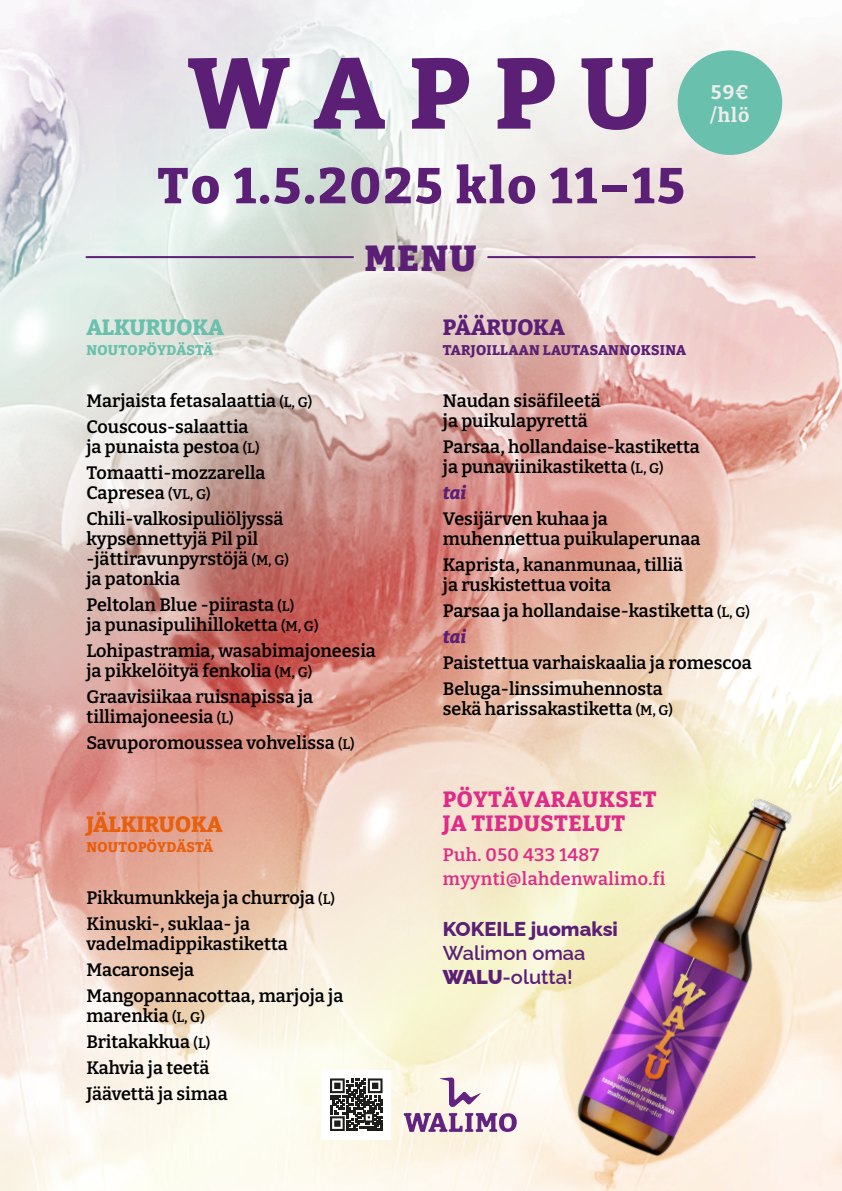
<style>
.page{position:relative;width:842px;height:1191px;background:#fff}
.page>*{position:absolute;margin:0;border:0;box-sizing:border-box;transform-origin:0 0}
.t1{font:800 100px "Bitter";letter-spacing:.24em;color:#5b1f75}
.t2{font:800 50px "Bitter";letter-spacing:.05em;color:#5b1f75}
.t3{font:900 36px "Bitter";color:#5b1f75}
.t4{font:800 22px/24px "Bitter";letter-spacing:.02em;color:#e02b88}
.t5{font:800 22px "Bitter";letter-spacing:-.005em;color:#e85f0c}
.t6{font:800 22px "Bitter";letter-spacing:-.005em;color:#69c0ac}
.t7{font:800 22px "Bitter";letter-spacing:-.005em;color:#5b1f75}
.t8{font:600 20px/24px "Raleway";color:#5b1f75}
.t9{font:800 20px "Raleway";color:#5b1f75}
.t10{font:700 19.6px/22.5px "Bitter";color:#ededed}
.t11{font:600 18px/26px "Bitter";color:#000}
.t12{font:600 18px/24px "Bitter";letter-spacing:.02em;color:#e02b88}
.t13{font:italic 800 18px "Bitter";color:#5b1f75}
.t14{font:800 14px "Bitter";letter-spacing:.025em;color:#5b1f75}
.t15{font:800 14px "Bitter";letter-spacing:.015em;color:#69c0ac}
.t16{font:800 14px "Bitter";letter-spacing:.015em;color:#e85f0c}
.s1{font-size:14px}
.s2{font-weight:800;font-style:italic;color:#5b1f75}
.s3{font-weight:900}
</style>
<div class="page">
<img style="left:0;top:0;width:842px;height:1191px">
<svg style="left:404px;top:1113px;width:97px;height:19px;background:#a984ae"></svg>
<svg style="left:440px;top:1077px;width:41px;height:30px"></svg>
<div style="left:322px;top:1070px;width:69px;height:69px;background:#fff"></div>
<svg style="left:330px;top:1078px;width:53px;height:53px"></svg>
<hr style="left:86px;top:256px;width:267px;height:2px;background:#5b1f75">
<hr style="left:488px;top:256px;width:267px;height:2px;background:#5b1f75">
<img style="left:501px;top:732px;width:341px;height:459px">
<div style="left:678px;top:50px;width:104px;height:105px;background:#69c0ac;border-radius:50%"></div>
<h1 class="t1" style="left:188px;top:35px;width:468px">WAPPU</h1>
<h2 class="t2" style="left:157px;top:156px;width:529px">To 1.5.2025 klo 11–15</h2>
<h3 class="t3" style="left:365px;top:237px;width:113px">MENU</h3>
<p class="t10" style="left:710px;top:81px;width:41px">59€ /hlö</p>
<p class="t6" style="left:86px;top:314px;width:139px">ALKURUOKA</p>
<p class="t15" style="left:86px;top:341px;width:128px">NOUTOPÖYDÄSTÄ</p>
<p class="t11" style="left:86px;top:387px;width:227px">Marjaista fetasalaattia <span class="s1">(L, G)<br></span>Couscous-salaattia</p>
<p class="t11" style="left:86px;top:433px;width:180px">ja punaista pestoa <span class="s1">(L)<br></span>Tomaatti-mozzarella</p>
<p class="t11" style="left:86px;top:479px;width:199px">Capresea <span class="s1">(VL, G)<br></span>Chili-valkosipuliöljyssä</p>
<p class="t11" style="left:86px;top:528px;width:204px;line-height:20px">kypsennettyjä Pil pil -jättiravunpyrstöjä <span class="s1">(M, G) </span>ja patonkia</p>
<p class="t11" style="left:86px;top:594px;width:233px;line-height:20px">Peltolan Blue -piirasta <span class="s1">(L)<br></span>ja punasipulihilloketta <span class="s1">(M, G)</span></p>
<p class="t11" style="left:86px;top:640px;width:291px;line-height:20px">Lohipastramia, wasabimajoneesia ja pikkelöityä fenkolia <span class="s1">(M, G)</span></p>
<p class="t11" style="left:86px;top:686px;width:228px;line-height:20px">Graavisiikaa ruisnapissa ja tillimajoneesia <span class="s1">(L)</span></p>
<p class="t11" style="left:86px;top:729px;width:270px">Savuporomoussea vohvelissa <span class="s1">(L)</span></p>
<p class="t5" style="left:86px;top:811px;width:138px">JÄLKIRUOKA</p>
<p class="t16" style="left:86px;top:838px;width:128px">NOUTOPÖYDÄSTÄ</p>
<p class="t11" style="left:86px;top:885px;width:250px">Pikkumunkkeja ja churroja <span class="s1">(L)<br></span>Kinuski-, suklaa- ja</p>
<p class="t11" style="left:86px;top:931px;width:258px">vadelmadippikastiketta<br>Macaronseja<br>Mangopannacottaa, marjoja ja</p>
<p class="t11" style="left:86px;top:1003px;width:143px">marenkia <span class="s1">(L, G)<br></span>Britakakkua <span class="s1">(L)<br></span>Kahvia ja teetä<br>Jäävettä ja simaa</p>
<p class="t7" style="left:443px;top:314px;width:123px">PÄÄRUOKA</p>
<p class="t14" style="left:443px;top:341px;width:245px">TARJOILLAAN LAUTASANNOKSINA</p>
<p class="t11" style="left:443px;top:390px;width:159px;line-height:20px">Naudan sisäfileetä ja puikulapyrettä</p>
<p class="t11" style="left:443px;top:436px;width:258px;line-height:20px">Parsaa, hollandaise-kastiketta ja punaviinikastiketta <span class="s1">(L, G)</span></p>
<p class="t13" style="left:443px;top:482px;width:25px">tai</p>
<p class="t11" style="left:443px;top:508px;width:259px;line-height:20px">Vesijärven kuhaa ja muhennettua puikulaperunaa</p>
<p class="t11" style="left:443px;top:554px;width:242px;line-height:20px">Kaprista, kananmunaa, tilliä ja ruskistettua voita</p>
<p class="t11" style="left:443px;top:597px;width:308px">Parsaa ja hollandaise-kastiketta <span class="s1">(L, G) </span><span class="s2">tai</span></p>
<p class="t11" style="left:443px;top:649px;width:310px">Paistettua varhaiskaalia ja romescoa<br>Beluga-linssimuhennosta</p>
<p class="t11" style="left:443px;top:695px;width:232px">sekä harissakastiketta <span class="s1">(M, G)</span></p>
<p class="t4" style="left:443px;top:787px;width:215px">PÖYTÄVARAUKSET<br>JA TIEDUSTELUT</p>
<p class="t12" style="left:443px;top:843px;width:224px">Puh. 050 433 1487 myynti@lahdenwalimo.fi</p>
<p class="t9" style="left:443px;top:916px;width:177px">KOKEILE juomaksi</p>
<p class="t8" style="left:443px;top:940px;width:144px">Walimon omaa<br><span class="s3">WALU</span>-olutta!</p>
</div>
